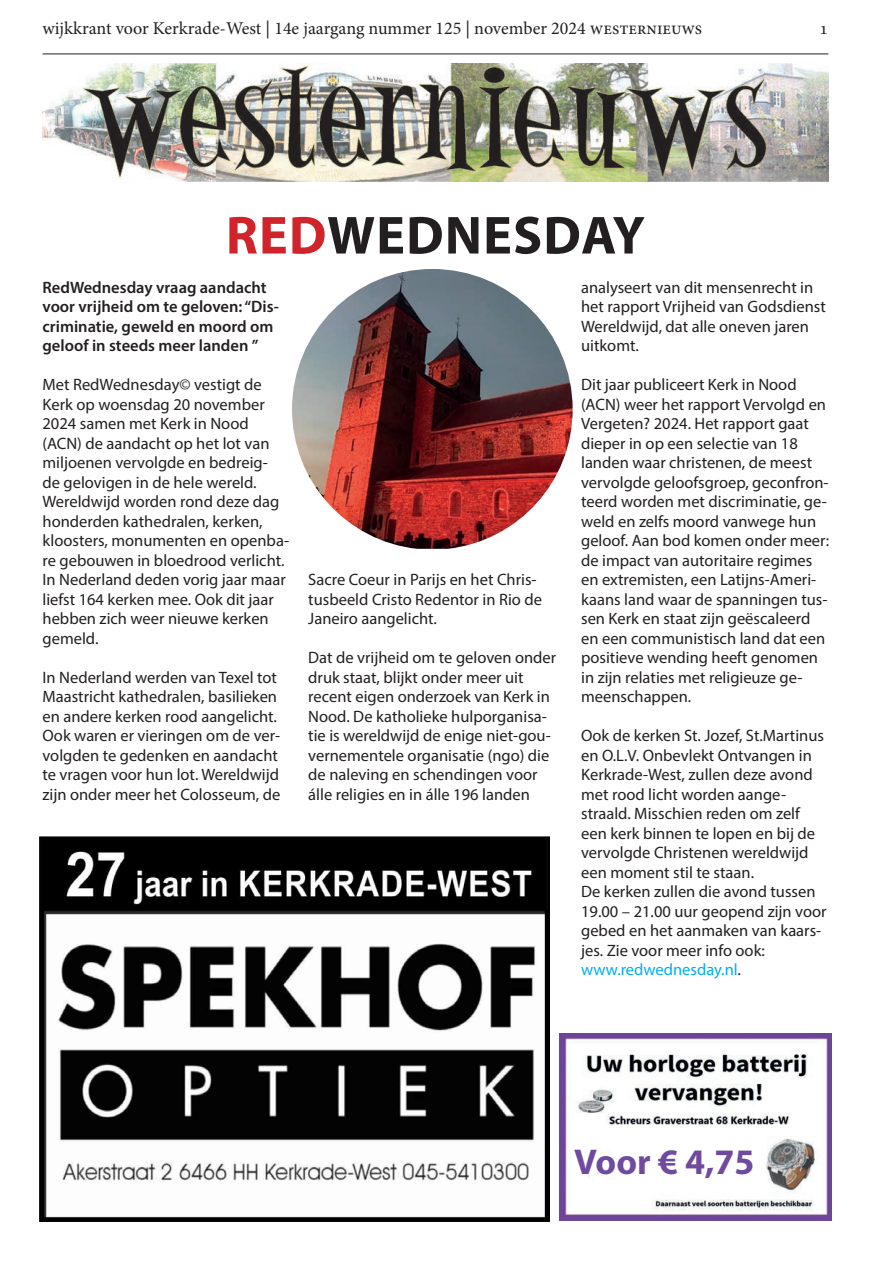
<style>
.page{position:relative;width:893px;height:1263px;background:#fff}
.page>*{position:absolute;margin:0;border:0;box-sizing:border-box;transform-origin:0 0}
.kop_1{font:700 54px "Myriad Pro";letter-spacing:.02em;color:#231f20}
.platte_tekst{font:700 36px "Myriad Pro";color:#6f4a9e}
.t1{font:18px "Minion Pro";color:#231f20}
.platte_tekst-2{font:16.5px/19.5px "Myriad Pro";color:#231f20}
.platte_tekst-3{font:600 16.5px/19.5px "Myriad Pro";color:#231f20}
.platte_tekst-4{font:16.5px "Myriad Pro";color:#00aeef}
.s1{color:#d1232a}
.s2{color:#231f20}
</style>
<div class="page">
<hr style="left:43px;top:54px;width:785px;height:1px;background:#231f20">
<img style="left:43px;top:64px;width:785px;height:118px">
<img style="left:39px;top:837px;width:510px;height:384px">
<img style="left:560px;top:1033px;width:271px;height:187px">
<img style="left:292px;top:269px;width:281px;height:280px">
<p class="t1" style="left:43px;top:16px;width:661px">wijkkrant voor Kerkrade-West | 14e jaargang nummer 125 | november 2024 westernieuws</p>
<p class="t1" style="left:820px;top:16px;width:10px">1</p>
<p class="kop_1" style="left:226px;top:200px;width:421px"><span class="s1">RED</span>WEDNESDAY</p>
<p class="platte_tekst-3" style="left:43px;top:277px;width:238px">RedWednesday vraag aandacht voor vrijheid om te geloven: “Dis&shy;criminatie, geweld en moord om geloof in steeds meer landen ”</p>
<p class="platte_tekst-2" style="left:43px;top:374px;width:248px">Met RedWednesday© vestigt de<br>Kerk op woensdag 20 november<br>2024 samen met Kerk in Nood (ACN) de aandacht op het lot van miljoenen vervolgde en bedreig&shy;de gelovigen in de hele wereld.<br>Wereldwijd worden rond deze dag honderden kathedralen, kerken, kloosters, monumenten en openba&shy;re gebouwen in bloedrood verlicht.<br>In Nederland deden vorig jaar maar liefst 164 kerken mee. Ook dit jaar hebben zich weer nieuwe kerken gemeld.</p>
<p class="platte_tekst-2" style="left:43px;top:667px;width:239px">In Nederland werden van Texel tot Maastricht kathedralen, basilieken en andere kerken rood aangelicht.<br>Ook waren er vieringen om de ver&shy;volgden te gedenken en aandacht te vragen voor hun lot. Wereldwijd zijn onder meer het Colosseum, de</p>
<p class="platte_tekst-2" style="left:308px;top:569px;width:235px">Sacre Coeur in Parijs en het Chris&shy;tusbeeld Cristo Redentor in Rio de<br>Janeiro aangelicht.</p>
<p class="platte_tekst-2" style="left:308px;top:647px;width:249px">Dat de vrijheid om te geloven onder druk staat, blijkt onder meer uit recent eigen onderzoek van Kerk in Nood. De katholieke hulporganisa&shy;tie is wereldwijd de enige niet-gou&shy;vernementele organisatie (ngo) die de naleving en schendingen voor álle religies en in álle 196 landen</p>
<p class="platte_tekst-2" style="left:581px;top:277px;width:246px">analyseert van dit mensenrecht in het rapport Vrijheid van Godsdienst<br>Wereldwijd, dat alle oneven jaren uitkomt.</p>
<p class="platte_tekst-2" style="left:581px;top:375px;width:250px">Dit jaar publiceert Kerk in Nood (ACN) weer het rapport Vervolgd en<br>Vergeten? 2024. Het rapport gaat dieper in op een selectie van 18 landen waar christenen, de meest vervolgde geloofsgroep, geconfron&shy;teerd worden met discriminatie, ge&shy;weld en zelfs moord vanwege hun geloof. Aan bod komen onder meer: de impact van autoritaire regimes en extremisten, een Latijns-Ameri&shy;kaans land waar de spanningen tus&shy;sen Kerk en staat zijn geëscaleerd en een communistisch land dat een positieve wending heeft genomen in zijn relaties met religieuze ge&shy;meenschappen.</p>
<p class="platte_tekst-2" style="left:581px;top:726px;width:244px">Ook de kerken St. Jozef, St.Martinus en O.L.V. Onbevlekt Ontvangen in<br>Kerkrade-West, zullen deze avond met rood licht worden aange&shy;straald. Misschien reden om zelf een kerk binnen te lopen en bij de vervolgde Christenen wereldwijd een moment stil te staan.</p>
<p class="platte_tekst-2" style="left:581px;top:882px;width:247px">De kerken zullen die avond tussen<br>19.00 – 21.00 uur geopend zijn voor gebed en het aanmaken van kaars&shy;jes. Zie voor meer info ook:</p>
<p class="platte_tekst-4" style="left:581px;top:959px;width:161px">www.redwednesday.nl<span class="s2">.</span></p>
<p class="platte_tekst" style="left:574px;top:1139px;width:182px">Voor € 4,75</p>
</div>
